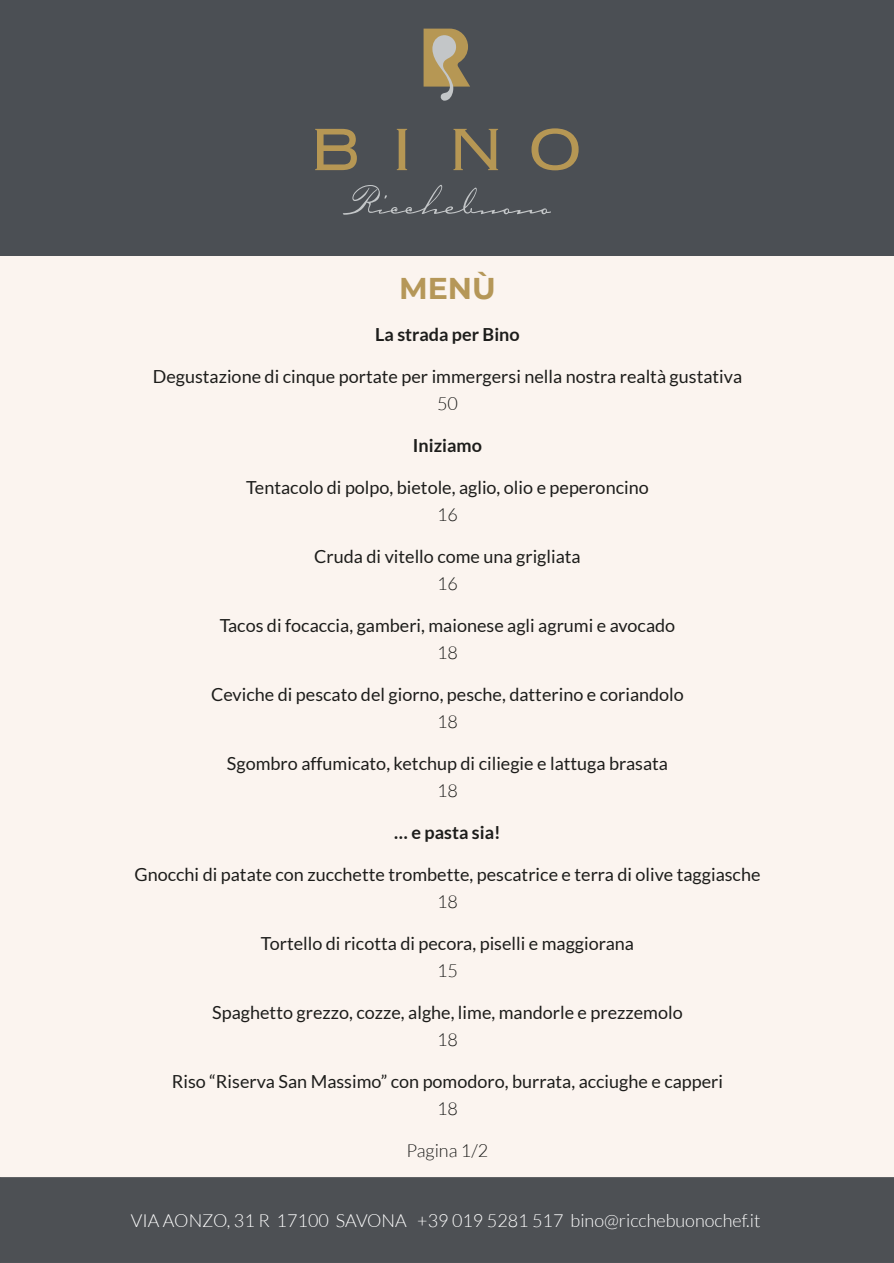
<style>
.page{position:relative;width:894px;height:1263px;background:#fff}
.page>*{position:absolute;margin:0;border:0;box-sizing:border-box;transform-origin:0 0}
.t1{font:700 30px "Montserrat";color:#b59758}
.t2{font:18px "Lato";color:#1d1d1b}
.t3{font:300 18px "Lato";color:#fff}
.t4{font:700 18px "Lato";color:#1d1d1b}
.t5{font:300 18px "Lato";color:#1d1d1b}
</style>
<div class="page">
<div style="left:0;top:255px;width:893px;height:923px;background:#fbf4ef"></div>
<div style="left:0;top:0;width:893px;height:255px;background:#4b4f54"></div>
<svg style="left:343px;top:185px;width:207px;height:30px"></svg>
<svg style="left:315px;top:129px;width:42px;height:41px"></svg>
<svg style="left:396px;top:129px;width:11px;height:41px"></svg>
<svg style="left:453px;top:129px;width:45px;height:41px"></svg>
<svg style="left:531px;top:128px;width:47px;height:42px"></svg>
<svg style="left:423px;top:29px;width:47px;height:72px"></svg>
<div style="left:0;top:1177px;width:893px;height:86px;background:#4d5054"></div>
<h1 class="t1" style="left:399px;top:270px;width:98px">MENÙ</h1>
<p class="t4" style="left:375px;top:326px;width:146px">La strada per Bino</p>
<p class="t2" style="left:153px;top:368px;width:590px">Degustazione di cinque portate per immergersi nella nostra realtà gustativa</p>
<p class="t5" style="left:437px;top:395px;width:22px">50</p>
<p class="t4" style="left:413px;top:437px;width:70px">Iniziamo</p>
<p class="t2" style="left:246px;top:479px;width:404px">Tentacolo di polpo, bietole, aglio, olio e peperoncino</p>
<p class="t5" style="left:437px;top:506px;width:22px">16</p>
<p class="t2" style="left:314px;top:548px;width:268px">Cruda di vitello come una grigliata</p>
<p class="t5" style="left:437px;top:575px;width:22px">16</p>
<p class="t2" style="left:220px;top:617px;width:457px">Tacos di focaccia, gamberi, maionese agli agrumi e avocado</p>
<p class="t5" style="left:437px;top:644px;width:22px">18</p>
<p class="t2" style="left:211px;top:686px;width:474px">Ceviche di pescato del giorno, pesche, datterino e coriandolo</p>
<p class="t5" style="left:437px;top:713px;width:22px">18</p>
<p class="t2" style="left:227px;top:755px;width:442px">Sgombro affumicato, ketchup di ciliegie e lattuga brasata</p>
<p class="t5" style="left:437px;top:782px;width:22px">18</p>
<p class="t4" style="left:394px;top:824px;width:108px">… e pasta sia!</p>
<p class="t2" style="left:134px;top:866px;width:627px">Gnocchi di patate con zucchette trombette, pescatrice e terra di olive taggiasche</p>
<p class="t5" style="left:437px;top:893px;width:22px">18</p>
<p class="t2" style="left:261px;top:935px;width:374px">Tortello di ricotta di pecora, piselli e maggiorana</p>
<p class="t5" style="left:437px;top:962px;width:22px">15</p>
<p class="t2" style="left:212px;top:1004px;width:471px">Spaghetto grezzo, cozze, alghe, lime, mandorle e prezzemolo</p>
<p class="t5" style="left:437px;top:1031px;width:22px">18</p>
<p class="t2" style="left:172px;top:1073px;width:552px">Riso “Riserva San Massimo” con pomodoro, burrata, acciughe e capperi</p>
<p class="t5" style="left:437px;top:1100px;width:22px">18</p>
<p class="t5" style="left:406px;top:1142px;width:83px">Pagina 1/2</p>
<p class="t3" style="left:131px;top:1212px;width:631px">VIA AONZO, 31 R 17100 SAVONA +39 019 5281 517 bino@ricchebuonochef.it</p>
</div>
